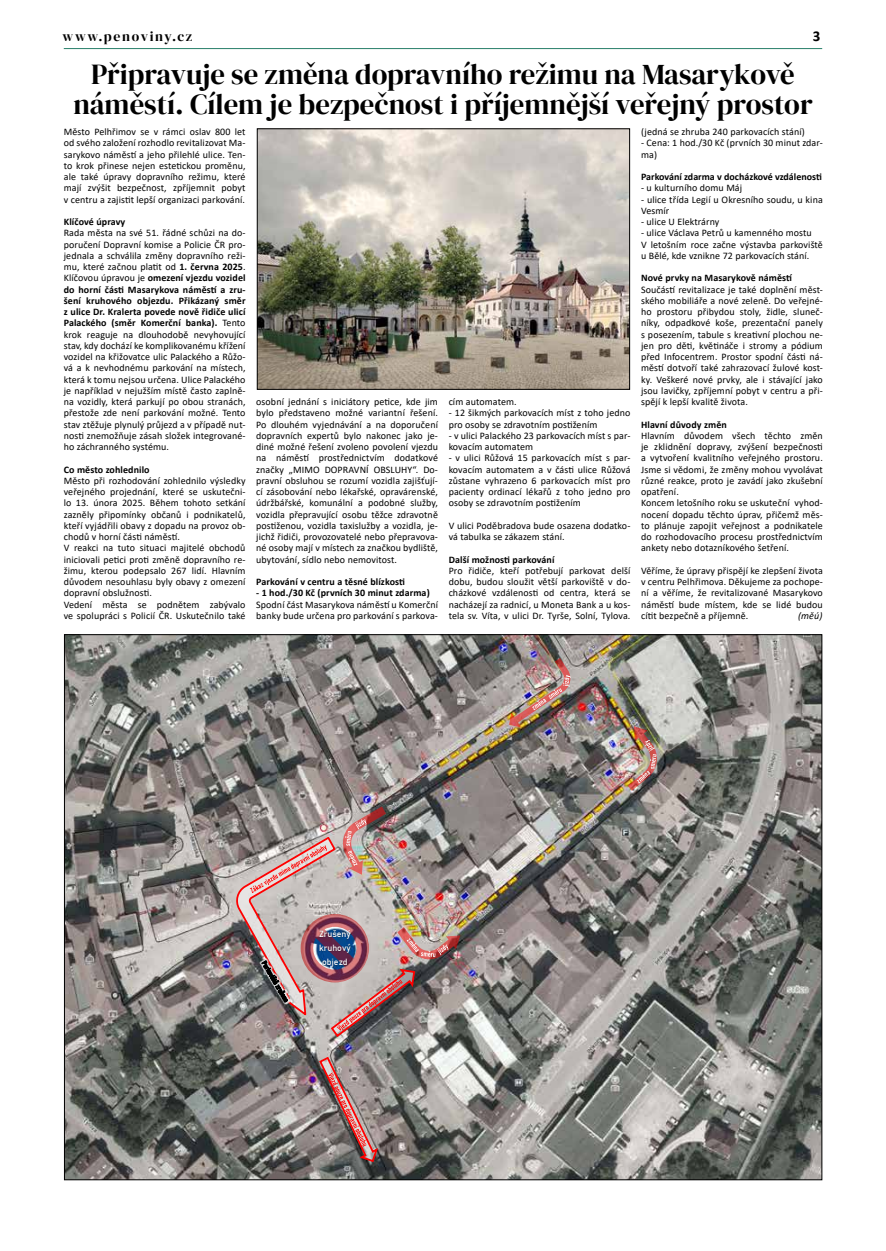
<style>
.page{position:relative;width:886px;height:1251px;background:#fff}
.page>*{position:absolute;margin:0;border:0;box-sizing:border-box;transform-origin:0 0}
.t1{font:28.75px/30px "DM Serif Display";color:#000;text-align:center}
.t2{font:700 15px "Calibri";color:#000}
.t3{font:13.75px "DM Serif Display";letter-spacing:.12em;color:#000}
.t4{font:10px/11.2px "Calibri";letter-spacing:.01em;color:#000}
.t5{font:700 10px "Calibri";letter-spacing:.01em;color:#000}
.t6{font:italic 10px "Calibri";color:#000}
.t7{font:600 9px/14.1px "Bahnschrift";color:#fff;text-align:center}
.s1{font-weight:700}
</style>
<div class="page">
<hr style="left:64px;top:48px;width:758px;height:1px;background:#287f6a">
<img style="left:66px;top:636px;width:754px;height:542px">
<img style="left:496px;top:660px;width:82px;height:70px">
<img style="left:460px;top:904px;width:3px;height:66px">
<img style="left:604px;top:723px;width:64px;height:66px">
<img style="left:460px;top:934px;width:1px;height:27px">
<img style="left:660px;top:726px;width:1px;height:32px">
<img style="left:628px;top:726px;width:32px;height:65px">
<img style="left:572px;top:661px;width:4px;height:32px">
<img style="left:509px;top:658px;width:63px;height:69px">
<img style="left:318px;top:1055px;width:61px;height:108px">
<img style="left:235px;top:806px;width:225px;height:232px">
<img style="left:259px;top:130px;width:369px;height:258px">
<div style="left:257px;top:128px;width:373px;height:262px;border:1px solid #000"></div>
<h3 class="t3" style="left:63px;top:28px;width:131px">www.penoviny.cz</h3>
<h2 class="t2" style="left:813px;top:25px;width:9px">3</h2>
<h1 class="t1" style="left:73px;top:59px;width:741px">Připravuje se změna dopravního režimu na Masarykově náměstí. Cílem je bezpečnost i příjemnější veřejný prostor</h1>
<p class="t4" style="left:64px;top:126px;width:183px;text-align:justify">Město Pelhřimov se v rámci oslav 800 let od svého založení rozhodlo revitalizovat Ma&shy;sarykovo náměstí a jeho přilehlé ulice. Ten&shy;to krok přinese nejen estetickou proměnu, ale také úpravy dopravního režimu, které mají zvýšit bezpečnost, zpříjemnit pobyt v centru a zajistit lepší organizaci parkování.</p>
<p class="t5" style="left:64px;top:215px;width:63px">Klíčové úpravy</p>
<p class="t4" style="left:64px;top:227px;width:183px;text-align:justify">Rada města na své 51. řádné schůzi na do&shy;poručení Dopravní komise a Policie ČR pro&shy;jednala a schválila změny dopravního reži&shy;mu, které začnou platit od <span class="s1">1. června 2025</span>.<br>Klíčovou úpravou je <span class="s1">omezení vjezdu vozidel do horní části Masarykova náměstí a zru&shy;šení kruhového objezdu. Přikázaný směr z ulice Dr. Kralerta povede nově řidiče ulicí Palackého (směr Komerční banka).</span> Tento krok reaguje na dlouhodobě nevyhovující stav, kdy dochází ke komplikovanému křížení vozidel na křižovatce ulic Palackého a Růžo&shy;vá a k nevhodnému parkování na místech, která k tomu nejsou určena. Ulice Palackého je například v nejužším místě často zaplně&shy;na vozidly, která parkují po obou stranách, přestože zde není parkování možné. Tento stav ztěžuje plynulý průjezd a v případě nut&shy;nosti znemožňuje zásah složek integrované&shy;ho záchranného systému.</p>
<p class="t5" style="left:64px;top:462px;width:87px">Co město zohlednilo</p>
<p class="t4" style="left:64px;top:475px;width:183px">Město při rozhodování zohlednilo výsledky veřejného projednání, které se uskutečni&shy;lo 13. února 2025. Během tohoto setkání zazněly připomínky občanů i podnikatelů, kteří vyjádřili obavy z dopadu na provoz ob&shy;chodů v horní části náměstí.<br>V reakci na tuto situaci majitelé obchodů iniciovali petici proti změně dopravního re&shy;žimu, kterou podepsalo 267 lidí. Hlavním důvodem nesouhlasu byly obavy z omezení dopravní obslužnosti.<br>Vedení města se podnětem zabývalo ve spolupráci s Policií ČR. Uskutečnilo také</p>
<p class="t4" style="left:641px;top:126px;width:165px">(jedná se zhruba 240 parkovacích stání)</p>
<p class="t4" style="left:641px;top:137px;width:183px">- Cena: 1 hod./30 Kč (prvních 30 minut zdar&shy;ma)</p>
<p class="t5" style="left:641px;top:170px;width:182px">Parkování zdarma v docházkové vzdálenosti</p>
<p class="t4" style="left:641px;top:182px;width:103px">- u kulturního domu Máj</p>
<p class="t4" style="left:641px;top:193px;width:183px">- ulice třída Legií u Okresního soudu, u kina<br>Vesmír</p>
<p class="t4" style="left:641px;top:216px;width:80px">- ulice U Elektrárny</p>
<p class="t4" style="left:641px;top:227px;width:183px">- ulice Václava Petrů u kamenného mostu<br>V letošním roce začne výstavba parkoviště u Bělé, kde vznikne 72 parkovacích stání.</p>
<p class="t5" style="left:641px;top:271px;width:153px">Nové prvky na Masarykově náměstí</p>
<p class="t4" style="left:641px;top:283px;width:183px;text-align:justify">Součástí revitalizace je také doplnění měst&shy;ského mobiliáře a nové zeleně. Do veřejné&shy;ho prostoru přibydou stoly, židle, sluneč&shy;níky, odpadkové koše, prezentační panely s posezením, tabule s kreativní plochou ne&shy;jen pro děti, květináče i stromy a pódium před Infocentrem. Prostor spodní části ná&shy;městí dotvoří také zahrazovací žulové kost&shy;ky. Veškeré nové prvky, ale i stávající jako jsou lavičky, zpříjemní pobyt v centru a při&shy;spějí k lepší kvalitě života.</p>
<p class="t5" style="left:641px;top:417px;width:87px">Hlavní důvody změn</p>
<p class="t4" style="left:641px;top:430px;width:183px">Hlavním důvodem všech těchto změn je zklidnění dopravy, zvýšení bezpečnosti a vytvoření kvalitního veřejného prostoru.<br>Jsme si vědomi, že změny mohou vyvolávat různé reakce, proto je zavádí jako zkušební opatření.<br>Koncem letošního roku se uskuteční vyhod&shy;nocení dopadu těchto úprav, přičemž měs&shy;to plánuje zapojit veřejnost a podnikatele do rozhodovacího procesu prostřednictvím ankety nebo dotazníkového šetření.</p>
<p class="t4" style="left:641px;top:565px;width:183px;text-align:justify">Věříme, že úpravy přispějí ke zlepšení života v centru Pelhřimova. Děkujeme za pochope&shy;ní a věříme, že revitalizované Masarykovo náměstí bude místem, kde se lidé budou cítit bezpečně a příjemně.</p>
<p class="t4" style="left:256px;top:396px;width:183px;text-align:justify">osobní jednání s iniciátory petice, kde jim bylo představeno možné variantní řešení.<br>Po dlouhém vyjednávání a na doporučení dopravních expertů bylo nakonec jako je&shy;diné možné řešení zvoleno povolení vjezdu na náměstí prostřednictvím dodatkové značky „MIMO DOPRAVNÍ OBSLUHY“. Do&shy;pravní obsluhou se rozumí vozidla zajišťují&shy;cí zásobování nebo lékařské, opravárenské, údržbářské, komunální a podobné služby, vozidla přepravující osobu těžce zdravotně postiženou, vozidla taxislužby a vozidla, je&shy;jichž řidiči, provozovatelé nebo přepravova&shy;né osoby mají v místech za značkou bydliště, ubytování, sídlo nebo nemovitost.</p>
<p class="t5" style="left:256px;top:575px;width:150px">Parkování v centru a těsné blízkosti</p>
<p class="t5" style="left:256px;top:586px;width:175px">- 1 hod./30 Kč (prvních 30 minut zdarma)</p>
<p class="t4" style="left:256px;top:598px;width:183px">Spodní část Masarykova náměstí u Komerční banky bude určena pro parkování s parkova-</p>
<p class="t4" style="left:449px;top:396px;width:70px">cím automatem.</p>
<p class="t4" style="left:449px;top:407px;width:183px">- 12 šikmých parkovacích míst z toho jedno pro osoby se zdravotním postižením</p>
<p class="t4" style="left:449px;top:430px;width:183px">- v ulici Palackého 23 parkovacích míst s par&shy;kovacím automatem</p>
<p class="t4" style="left:449px;top:452px;width:183px;text-align:justify">- v ulici Růžová 15 parkovacích míst s par&shy;kovacím automatem a v části ulice Růžová zůstane vyhrazeno 6 parkovacích míst pro pacienty ordinací lékařů z toho jedno pro osoby se zdravotním postižením</p>
<p class="t4" style="left:449px;top:520px;width:183px">V ulici Poděbradova bude osazena dodatko&shy;vá tabulka se zákazem stání.</p>
<p class="t5" style="left:449px;top:552px;width:107px">Další možnosti parkování</p>
<p class="t4" style="left:449px;top:565px;width:183px;text-align:justify">Pro řidiče, kteří potřebují parkovat delší dobu, budou sloužit větší parkoviště v do&shy;cházkové vzdálenosti od centra, která se nacházejí za radnicí, u Moneta Bank a u kos&shy;tela sv. Víta, v ulici Dr. Tyrše, Solní, Tylova.</p>
<p class="t6" style="left:798px;top:609px;width:26px">(měú)</p>
<p class="t7" style="left:319px;top:926px;width:33px">Zrušený kruhový objezd</p>
</div>
